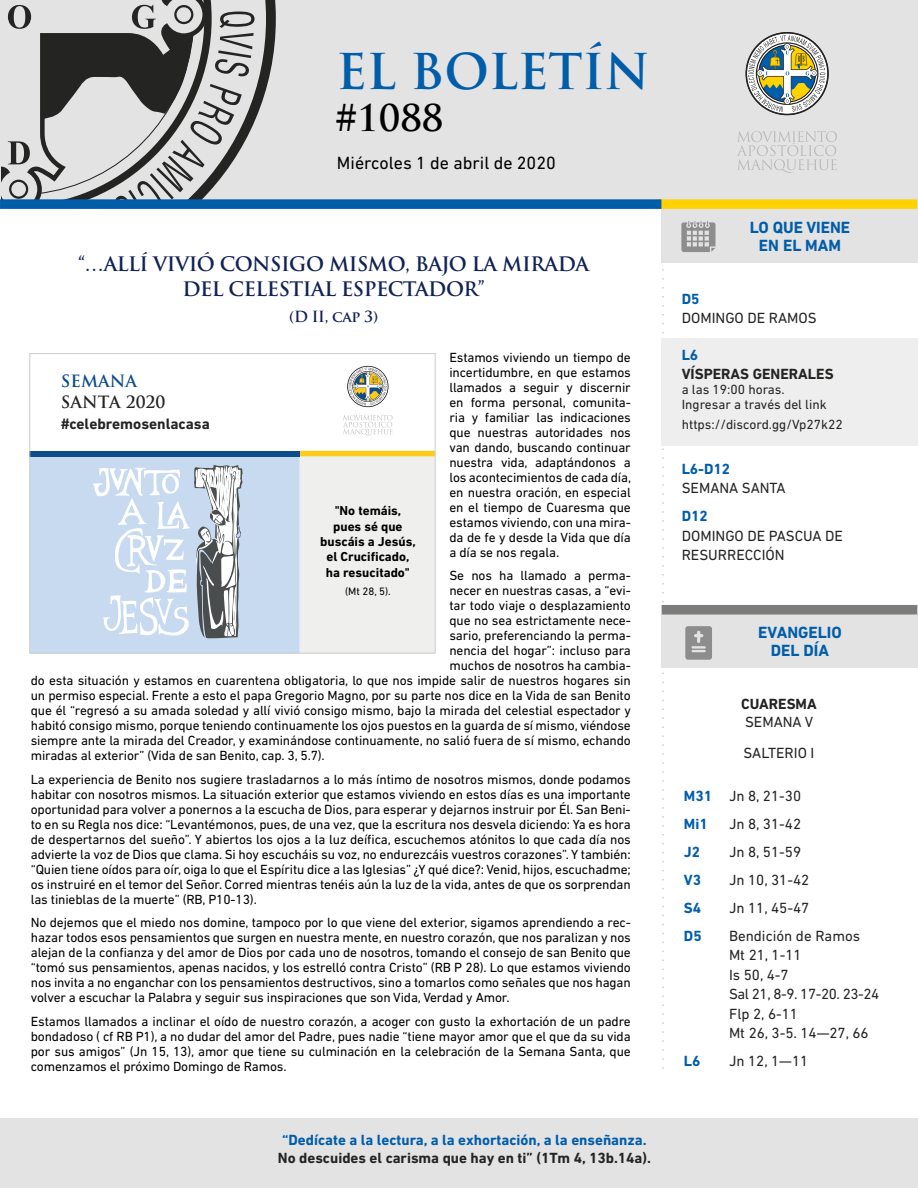
<style>
.page{position:relative;width:918px;height:1188px;background:#fff}
.page>*{position:absolute;margin:0;border:0;box-sizing:border-box;transform-origin:0 0}
.t1{font:700 48.15px "Trajan Pro";color:#005daa}
.t2{font:700 36px "Trajan Pro";color:#000}
.t3{font:700 19.5px/25.5px "Trajan Pro";letter-spacing:-.025em;color:#112256;text-align:center}
.t4{font:18px "DIN Next LT Pro";color:#000}
.t5{font:700 16.5px/18px "DIN Next LT Pro";color:#005daa;text-align:center}
.t6{font:700 16.5px "Trajan Pro";color:#242423}
.t7{font:700 16.5px "Trajan Pro";color:#0c4d8a}
.t8{font:700 15.45px "DIN Next LT Pro";color:#242423}
.t9{font:15px/19.5px "DIN Next LT Pro";color:#242423}
.t10{font:700 15px/28px "DIN Next LT Pro";color:#005daa}
.t11{font:700 15px "DIN Next LT Pro";color:#242423}
.t12{font:700 15px "Trajan Pro";color:#112256}
.t13{font:13.5px/15px "DIN Next LT Pro";letter-spacing:-.01em;color:#000;text-align:justify}
.t14{font:13.5px/15px "DIN Next LT Pro";color:#242423}
.t15{font:700 13.2px/15.3px "DIN Next LT Pro";color:#000;text-align:center}
.t16{font:10.95px "DIN Next LT Pro";color:#000}
</style>
<div class="page">
<svg style="left:662px;top:265px;width:2px;height:804px"></svg>
<div style="left:662px;top:209px;width:256px;height:54px;background:#e3e3e3"></div>
<div style="left:662px;top:338px;width:256px;height:108px;background:#eee"></div>
<div style="left:0;top:0;width:918px;height:209px;background:#e3e3e3"></div>
<svg style="left:255px;top:0;width:21px;height:120px"></svg>
<svg style="left:1px;top:0;width:254px;height:199px"></svg>
<div style="left:656px;top:199px;width:261px;height:10px;background:#ffd200"></div>
<div style="left:0;top:199px;width:661px;height:10px;background:#005daa"></div>
<div style="left:0;top:1118px;width:918px;height:70px;background:#e3e3e3"></div>
<svg style="left:681px;top:221px;width:35px;height:31px"></svg>
<div style="left:662px;top:614px;width:256px;height:54px;background:#e3e3e3"></div>
<svg style="left:685px;top:626px;width:27px;height:34px"></svg>
<div style="left:662px;top:605px;width:255px;height:10px;background:#7c7c7b"></div>
<svg style="left:737px;top:131px;width:100px;height:42px"></svg>
<svg style="left:745px;top:32px;width:84px;height:83px"></svg>
<div style="left:30px;top:455px;width:270px;height:199px;background:#c7daf0"></div>
<div style="left:300px;top:455px;width:135px;height:199px;background:#eff0ee"></div>
<svg style="left:343px;top:415px;width:50px;height:21px"></svg>
<svg style="left:347px;top:366px;width:41px;height:41px"></svg>
<div style="left:30px;top:451px;width:270px;height:5px;background:#0f4c8c"></div>
<div style="left:300px;top:451px;width:135px;height:5px;background:#ffcb1b"></div>
<svg style="left:93px;top:465px;width:150px;height:174px"></svg>
<div style="left:30px;top:353px;width:405px;height:300px;border:1px solid #cdcccb"></div>
<h1 class="t1" style="left:336px;top:41px;width:315px">EL BOLETÍN</h1>
<h2 class="t2" style="left:336px;top:96px;width:110px">#1088</h2>
<h3 class="t4" style="left:337px;top:152px;width:220px">Miércoles 1 de abril de 2020</h3>
<h3 class="t3" style="left:78px;top:251px;width:513px">“…ALLÍ VIVIÓ CONSIGO MISMO, BAJO LA MIRADA<br>DEL CELESTIAL ESPECTADOR”</h3>
<p class="t12" style="left:289px;top:307px;width:91px">(D II, cap 3)</p>
<p class="t13" style="left:449px;top:350px;width:183px">Estamos viviendo un tiempo de incertidumbre, en que estamos llamados a seguir y discernir en forma personal, comunita&shy;ria y familiar las indicaciones que nuestras autoridades nos van dando, buscando continuar nuestra vida, adaptándonos a los acontecimientos de cada día, en nuestra oración, en especial en el tiempo de Cuaresma que estamos viviendo, con una mira&shy;da de fe y desde la Vida que día a día se nos regala.</p>
<p class="t13" style="left:449px;top:568px;width:183px">Se nos ha llamado a perma-</p>
<p class="t13" style="left:449px;top:583px;width:183px">necer en nuestras casas, a “evi-</p>
<p class="t13" style="left:449px;top:598px;width:183px">tar todo viaje o desplazamiento</p>
<p class="t13" style="left:449px;top:613px;width:183px">que no sea estrictamente nece-</p>
<p class="t13" style="left:449px;top:628px;width:183px">sario, preferenciando la perma-</p>
<p class="t13" style="left:449px;top:643px;width:183px">nencia del hogar”: incluso para</p>
<p class="t13" style="left:449px;top:658px;width:183px">muchos de nosotros ha cambia-</p>
<p class="t13" style="left:31px;top:673px;width:601px">do esta situación y estamos en cuarentena obligatoria, lo que nos impide salir de nuestros hogares sin</p>
<p class="t13" style="left:31px;top:688px;width:601px">un permiso especial. Frente a esto el papa Gregorio Magno, por su parte nos dice en la Vida de san Benito</p>
<p class="t13" style="left:31px;top:703px;width:602px">que él “regresó a su amada soledad y allí vivió consigo mismo, bajo la mirada del celestial espectador y</p>
<p class="t13" style="left:31px;top:718px;width:602px">habitó consigo mismo, porque teniendo continuamente los ojos puestos en la guarda de sí mismo, viéndose</p>
<p class="t13" style="left:31px;top:733px;width:602px">siempre ante la mirada del Creador, y examinándose continuamente, no salió fuera de sí mismo, echando</p>
<p class="t13" style="left:31px;top:748px;width:295px">miradas al exterior” (Vida de san Benito, cap. 3, 5.7).</p>
<p class="t13" style="left:31px;top:771px;width:602px">La experiencia de Benito nos sugiere trasladarnos a lo más íntimo de nosotros mismos, donde podamos habitar con nosotros mismos. La situación exterior que estamos viviendo en estos días es una importante oportunidad para volver a ponernos a la escucha de Dios, para esperar y dejarnos instruir por Él. San Beni&shy;to en su Regla nos dice: “Levantémonos, pues, de una vez, que la escritura nos desvela diciendo: Ya es hora de despertarnos del sueño”. Y abiertos los ojos a la luz deífica, escuchemos atónitos lo que cada día nos advierte la voz de Dios que clama. Si hoy escucháis su voz, no endurezcáis vuestros corazones”. Y también: “Quien tiene oídos para oír, oiga lo que el Espíritu dice a las Iglesias” ¿Y qué dice?: Venid, hijos, escuchadme; os instruiré en el temor del Señor. Corred mientras tenéis aún la luz de la vida, antes de que os sorprendan las tinieblas de la muerte” (RB, P10-13).</p>
<p class="t13" style="left:31px;top:915px;width:602px">No dejemos que el miedo nos domine, tampoco por lo que viene del exterior, sigamos aprendiendo a rec&shy;hazar todos esos pensamientos que surgen en nuestra mente, en nuestro corazón, que nos paralizan y nos alejan de la confianza y del amor de Dios por cada uno de nosotros, tomando el consejo de san Benito que “tomó sus pensamientos, apenas nacidos, y los estrelló contra Cristo” (RB P 28). Lo que estamos viviendo nos invita a no enganchar con los pensamientos destructivos, sino a tomarlos como señales que nos hagan volver a escuchar la Palabra y seguir sus inspiraciones que son Vida, Verdad y Amor.</p>
<p class="t13" style="left:31px;top:1013px;width:601px">Estamos llamados a inclinar el oído de nuestro corazón, a acoger con gusto la exhortación de un padre bondadoso ( cf RB P1), a no dudar del amor del Padre, pues nadie “tiene mayor amor que el que da su vida por sus amigos” (Jn 15, 13), amor que tiene su culminación en la celebración de la Semana Santa, que comenzamos el próximo Domingo de Ramos.</p>
<p class="t7" style="left:61px;top:371px;width:78px">SEMANA</p>
<p class="t6" style="left:61px;top:392px;width:106px">SANTA 2020</p>
<p class="t8" style="left:61px;top:414px;width:150px">#celebremosenlacasa</p>
<p class="t15" style="left:320px;top:503px;width:97px">"No temáis, pues sé que buscáis a Jesús, el Crucificado, ha resucitado"</p>
<p class="t16" style="left:345px;top:585px;width:47px">(Mt 28, 5).</p>
<p class="t10" style="left:282px;top:1126px;width:366px">“Dedícate a la lectura, a la exhortación, a la enseñanza.</p>
<p class="t11" style="left:278px;top:1149px;width:375px">No descuides el carisma que hay en ti” (1Tm 4, 13b.14a).</p>
<p class="t5" style="left:750px;top:218px;width:102px">LO QUE VIENE<br>EN EL MAM</p>
<p class="t10" style="left:682px;top:285px;width:19px">D5</p>
<p class="t9" style="left:682px;top:308px;width:137px">DOMINGO DE RAMOS</p>
<p class="t10" style="left:682px;top:341px;width:18px">L6</p>
<p class="t11" style="left:682px;top:365px;width:153px">VÍSPERAS GENERALES</p>
<p class="t14" style="left:682px;top:382px;width:146px">a las 19:00 horas.<br>Ingresar a través del link</p>
<p class="t14" style="left:682px;top:416px;width:162px">https://discord.gg/Vp27k22</p>
<p class="t10" style="left:682px;top:455px;width:50px">L6-D12</p>
<p class="t9" style="left:682px;top:478px;width:106px">SEMANA SANTA</p>
<p class="t10" style="left:682px;top:502px;width:28px">D12</p>
<p class="t9" style="left:682px;top:526px;width:163px">DOMINGO DE PASCUA DE<br>RESURRECCIÓN</p>
<p class="t5" style="left:758px;top:623px;width:85px">EVANGELIO<br>DEL DÍA</p>
<p class="t10" style="left:684px;top:781px;width:30px">M31<br>Mi1<br>J2<br>V3<br>S4<br>D5</p>
<p class="t10" style="left:684px;top:1047px;width:18px">L6</p>
<p class="t11" style="left:741px;top:695px;width:77px">CUARESMA</p>
<p class="t9" style="left:744px;top:706px;width:72px;line-height:30.8px">SEMANA V<br>SALTERIO I</p>
<p class="t9" style="left:729px;top:781px;width:133px;line-height:28px">Jn 8, 21-30<br>Jn 8, 31-42<br>Jn 8, 51-59<br>Jn 10, 31-42<br>Jn 11, 45-47<br>Bendición de Ramos</p>
<p class="t9" style="left:729px;top:945px;width:152px">Mt 21, 1-11<br>Is 50, 4-7<br>Sal 21, 8-9. 17-20. 23-24<br>Flp 2, 6-11<br>Mt 26, 3-5. 14—27, 66</p>
<p class="t9" style="left:729px;top:1051px;width:81px">Jn 12, 1—11</p>
</div>
